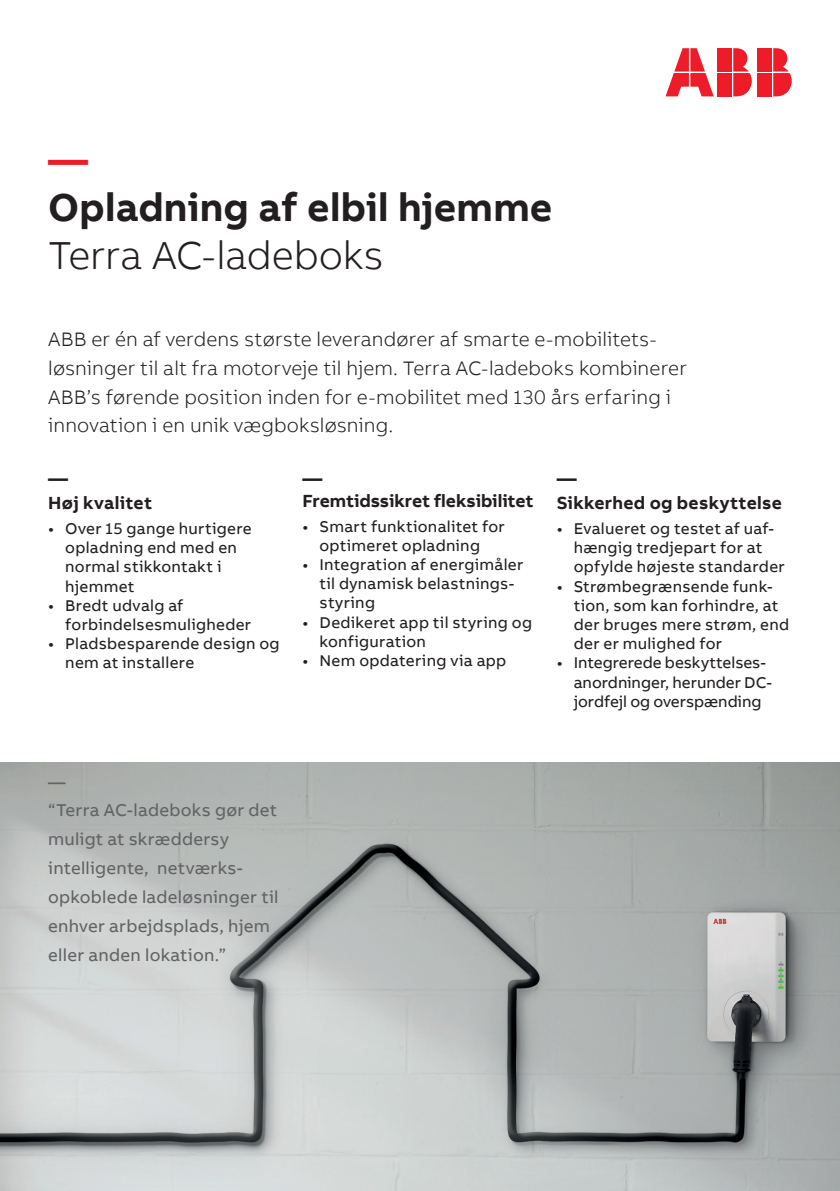
<style>
.page{position:relative;width:840px;height:1191px;background:#fff}
.page>*{position:absolute;margin:0;border:0;box-sizing:border-box;transform-origin:0 0}
.t1{font:700 40px "AB Bvoice";letter-spacing:.005em;color:#231f20}
.t2{font:300 40px "AB Bvoice";letter-spacing:-.005em;color:#231f20}
.t3{font:700 40px "AB Bvoice";color:#ee1c28}
.t4{font:300 20px/28.8px "AB Bvoice";letter-spacing:.005em;color:#231f20}
.t5{font:700 20px "AB Bvoice";color:#231f20}
.t6{font:700 18px "AB Bvoice";letter-spacing:.005em;color:#231f20}
.t7{font:17.6px/28.8px "AB Bvoice";letter-spacing:.015em;color:#636366}
.t8{font:16px/19.2px "AB Bvoice";letter-spacing:.015em;color:#231f20}
.t9{font:16px/19.2px "AB Bvoice";letter-spacing:-.005em;color:#231f20}
</style>
<div class="page">
<img style="left:0;top:762px;width:839px;height:429px">
<div style="left:757px;top:48px;width:14px;height:24px;background:#ee1c28"></div>
<div style="left:757px;top:73px;width:14px;height:23px;background:#ee1c28"></div>
<svg style="left:773px;top:48px;width:18px;height:48px"></svg>
<svg style="left:665px;top:48px;width:48px;height:48px"></svg>
<div style="left:717px;top:48px;width:14px;height:24px;background:#ee1c28"></div>
<div style="left:717px;top:73px;width:14px;height:23px;background:#ee1c28"></div>
<svg style="left:733px;top:48px;width:18px;height:48px"></svg>
<h1 class="t3" style="left:48px;top:134px;width:41px">—</h1>
<h1 class="t1" style="left:48px;top:182px;width:505px">Opladning af elbil hjemme</h1>
<h1 class="t2" style="left:48px;top:232px;width:337px">Terra AC-ladeboks</h1>
<p class="t4" style="left:48px;top:325px;width:639px">ABB er én af verdens største leverandører af smarte e-mobilitets&shy;løsninger til alt fra motorveje til hjem. Terra AC-ladeboks kombinerer ABB’s førende position inden for e-mobilitet med 130 års erfaring i innovation i en unik vægboksløsning.</p>
<p class="t5" style="left:48px;top:466px;width:21px">—</p>
<p class="t6" style="left:48px;top:491px;width:105px">Høj kvalitet</p>
<p class="t8" style="left:65px;top:519px;width:188px;text-indent:-17px">• Over 15 gange hurtigere opladning end med en normal stikkontakt i hjemmet</p>
<p class="t8" style="left:65px;top:596px;width:187px;text-indent:-17px">• Bredt udvalg af forbindelsesmuligheder</p>
<p class="t8" style="left:65px;top:634px;width:216px;text-indent:-17px">• Pladsbesparende design og nem at installere</p>
<p class="t5" style="left:302px;top:466px;width:21px">—</p>
<p class="t6" style="left:302px;top:489px;width:232px">Fremtidssikret fleksibilitet</p>
<p class="t8" style="left:302px;top:517px;width:204px;text-align:center">• Smart funktionalitet for optimeret opladning</p>
<p class="t8" style="left:319px;top:555px;width:205px;text-indent:-17px">• Integration af energimåler til dynamisk belastnings&shy;styring</p>
<p class="t8" style="left:319px;top:613px;width:214px;text-indent:-17px">• Dedikeret app til styring og konfiguration</p>
<p class="t8" style="left:302px;top:651px;width:205px">• Nem opdatering via app</p>
<p class="t5" style="left:556px;top:466px;width:21px">—</p>
<p class="t6" style="left:556px;top:491px;width:226px">Sikkerhed og beskyttelse</p>
<p class="t8" style="left:573px;top:519px;width:212px;text-indent:-17px">• Evalueret og testet af uaf&shy;hængig tredjepart for at opfylde højeste standarder</p>
<p class="t8" style="left:573px;top:577px;width:217px;text-indent:-17px">• Strømbegrænsende funk&shy;tion, som kan forhindre, at der bruges mere strøm, end der er mulighed for</p>
<p class="t9" style="left:573px;top:653px;width:198px;text-indent:-17px">• Integrerede beskyttelses&shy;anordninger, herunder DC&shy;jordfejl og overspænding</p>
<p class="t7" style="left:48px;top:767px;width:231px">—<br>“Terra AC-ladeboks gør det muligt at skræddersy intelligente, netværks&shy;opkoblede ladeløsninger til enhver arbejdsplads, hjem eller anden lokation.”</p>
</div>
